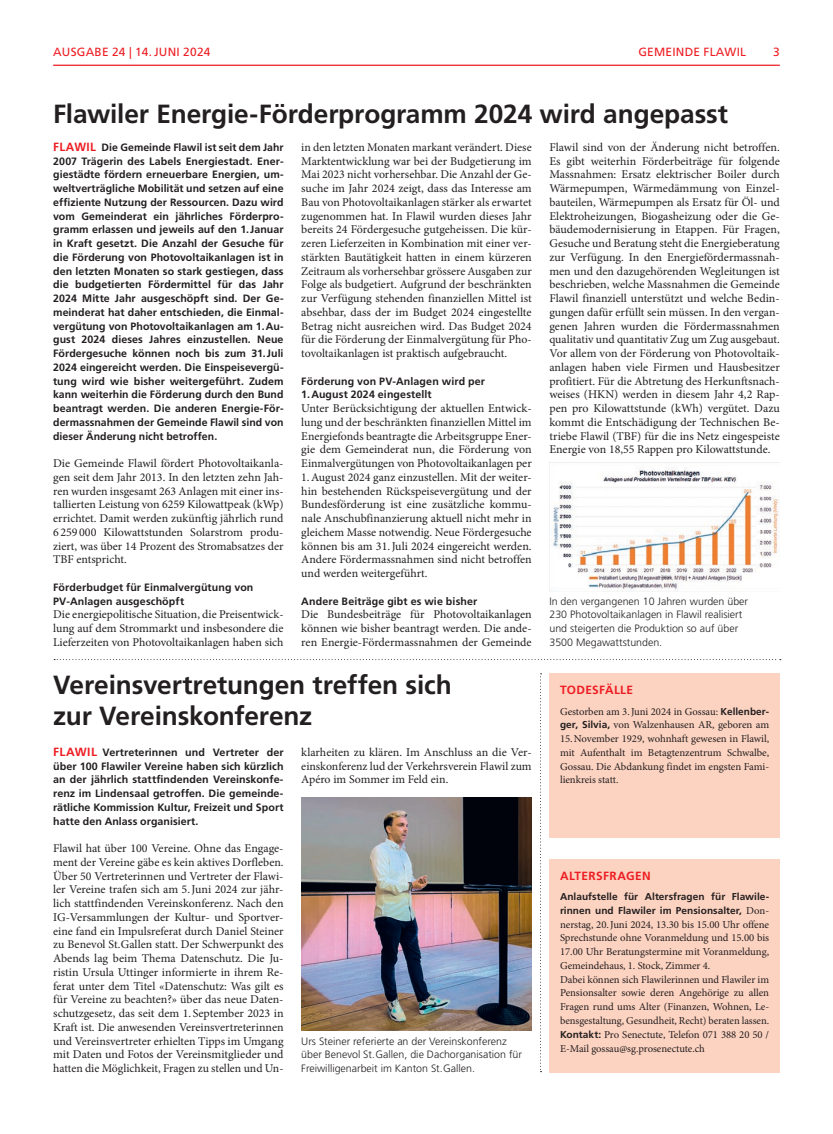
<style>
.page{position:relative;width:833px;height:1134px;background:#fff}
.page>*{position:absolute;margin:0;border:0;box-sizing:border-box;transform-origin:0 0}
.t1{font:700 26.25px/31.2px "Frutiger LT Std";letter-spacing:-.005em;color:#231f20}
.t2{font:11.88px/13.8px "Minion Pro";color:#231f20;text-align:justify}
.t3{font:11.88px "Frutiger LT Std";letter-spacing:.02em;color:#ee1d23}
.t4{font:700 11.88px "Frutiger LT Std";letter-spacing:.03em;color:#ee1d23}
.t5{font:700 10.62px/13.8px "Frutiger LT Std";letter-spacing:.01em;color:#231f20;text-align:justify}
.t6{font:10.62px/13.8px "Minion Pro";letter-spacing:-.005em;color:#231f20;text-align:justify}
.t7{font:300 10.62px/13.8px "Frutiger LT Std";color:#231f20}
.t8{font:700 10px/13.8px "Frutiger LT Std";color:#231f20}
.s1{font-size:11.88px;color:#ee1d23}
.s2{font-family:"Frutiger LT Std";font-weight:700;font-size:10px}
.s3{font-family:"Minion Pro";font-weight:400;font-size:10.62px}
</style>
<div class="page">
<hr style="left:53px;top:65px;width:727px;height:1px;background:#ee1d23">
<svg style="left:540px;top:673px;width:1px;height:399px"></svg>
<svg style="left:54px;top:659px;width:727px;height:1px"></svg>
<div style="left:549px;top:673px;width:231px;height:165px;background:#fcd2c0"></div>
<div style="left:549px;top:859px;width:231px;height:213px;background:#fcd2c0"></div>
<img style="left:549px;top:463px;width:231px;height:129px">
<img style="left:301px;top:797px;width:230px;height:234px">
<p class="t3" style="left:53px;top:45px;width:18px">AUSGABE</p>
<p class="t3" style="left:112px;top:45px;width:55px">24 | 14.JUNI</p>
<p class="t3" style="left:183px;top:45px;width:29px">2024</p>
<p class="t3" style="left:638px;top:45px;width:109px">GEMEINDE FLAWIL</p>
<p class="t3" style="left:773px;top:45px;width:8px">3</p>
<h1 class="t1" style="left:53px;top:99px;width:676px">Flawiler Energie-Förderprogramm 2024 wird angepasst</h1>
<p class="t5" style="left:53px;top:140px;width:232px"><span class="s1">FLAWIL</span> Die Gemeinde Flawil ist seit dem Jahr 2007 Trägerin des Labels Energiestadt. Ener&shy;giestädte fördern erneuerbare Energien, um&shy;weltverträgliche Mobilität und setzen auf eine effiziente Nutzung der Ressourcen. Dazu wird vom Gemeinderat ein jährliches Förderpro&shy;gramm erlassen und jeweils auf den 1.Januar in Kraft gesetzt. Die Anzahl der Gesuche für die Förderung von Photovoltaikanlagen ist in den letzten Monaten so stark gestiegen, dass die budgetierten Fördermittel für das Jahr 2024 Mitte Jahr ausgeschöpft sind. Der Ge&shy;meinderat hat daher entschieden, die Einmal&shy;vergütung von Photovoltaikanlagen am 1.Au&shy;gust 2024 dieses Jahres einzustellen. Neue Fördergesuche können noch bis zum 31.Juli 2024 eingereicht werden. Die Einspeisevergü&shy;tung wird wie bisher weitergeführt. Zudem kann weiterhin die Förderung durch den Bund beantragt werden. Die anderen Energie-För&shy;dermassnahmen der Gemeinde Flawil sind von dieser Änderung nicht betroffen.</p>
<p class="t2" style="left:53px;top:456px;width:232px">Die Gemeinde Flawil fördert Photovoltaikanla&shy;gen seit dem Jahr 2013. In den letzten zehn Jah&shy;ren wurden insgesamt 263 Anlagen mit einer ins&shy;tallierten Leistung von 6259 Kilowattpeak (kWp) errichtet. Damit werden zukünftig jährlich rund 6 259 000 Kilowattstunden Solarstrom produ&shy;ziert, was über 14 Prozent des Stromabsatzes der TBF entspricht.</p>
<p class="t5" style="left:53px;top:580px;width:202px">Förderbudget für Einmalvergütung von<br>PV-Anlagen ausgeschöpft</p>
<p class="t2" style="left:53px;top:608px;width:232px">Die energiepolitische Situation, die Preisentwick&shy;lung auf dem Strommarkt und insbesondere die Lieferzeiten von Photovoltaikanlagen haben sich</p>
<p class="t2" style="left:549px;top:140px;width:232px">Flawil sind von der Änderung nicht betroffen.<br>Es gibt weiterhin Förderbeiträge für folgende Massnahmen: Ersatz elektrischer Boiler durch Wärmepumpen, Wärmedämmung von Einzel&shy;bauteilen, Wärmepumpen als Ersatz für Öl- und Elektroheizungen, Biogasheizung oder die Ge&shy;bäudemodernisierung in Etappen. Für Fragen, Gesuche und Beratung steht die Energieberatung zur Verfügung. In den Energiefördermassnah&shy;men und den dazugehörenden Wegleitungen ist beschrieben, welche Massnahmen die Gemeinde Flawil finanziell unterstützt und welche Bedin&shy;gungen dafür erfüllt sein müssen. In den vergan&shy;genen Jahren wurden die Fördermassnahmen qualitativ und quantitativ Zug um Zug ausgebaut.<br>Vor allem von der Förderung von Photovoltaik&shy;anlagen haben viele Firmen und Hausbesitzer profitiert. Für die Abtretung des Herkunftsnach&shy;weises (HKN) werden in diesem Jahr 4,2 Rap&shy;pen pro Kilowattstunde (kWh) vergütet. Dazu kommt die Entschädigung der Technischen Be&shy;triebe Flawil (TBF) für die ins Netz eingespeiste Energie von 18,55 Rappen pro Kilowattstunde.</p>
<p class="t2" style="left:301px;top:140px;width:232px">in den letzten Monaten markant verändert. Diese Marktentwicklung war bei der Budgetierung im Mai 2023 nicht vorhersehbar. Die Anzahl der Ge&shy;suche im Jahr 2024 zeigt, dass das Interesse am Bau von Photovoltaikanlagen stärker als erwartet zugenommen hat. In Flawil wurden dieses Jahr bereits 24 Fördergesuche gutgeheissen. Die kür&shy;zeren Lieferzeiten in Kombination mit einer ver&shy;stärkten Bautätigkeit hatten in einem kürzeren Zeitraum als vorhersehbar grössere Ausgaben zur Folge als budgetiert. Aufgrund der beschränkten zur Verfügung stehenden finanziellen Mittel ist absehbar, dass der im Budget 2024 eingestellte Betrag nicht ausreichen wird. Das Budget 2024 für die Förderung der Einmalvergütung für Pho&shy;tovoltaikanlagen ist praktisch aufgebraucht.</p>
<p class="t5" style="left:301px;top:374px;width:185px">Förderung von PV-Anlagen wird per<br>1.August 2024 eingestellt</p>
<p class="t2" style="left:301px;top:401px;width:232px">Unter Berücksichtigung der aktuellen Entwick&shy;lung und der beschränkten finanziellen Mittel im Energiefonds beantragte die Arbeitsgruppe Ener&shy;gie dem Gemeinderat nun, die Förderung von Einmalvergütungen von Photovoltaikanlagen per 1.August 2024 ganz einzustellen. Mit der weiter&shy;hin bestehenden Rückspeisevergütung und der Bundesförderung ist eine zusätzliche kommu&shy;nale Anschubfinanzierung aktuell nicht mehr in gleichem Masse notwendig. Neue Fördergesuche können bis am 31.Juli 2024 eingereicht werden.<br>Andere Fördermassnahmen sind nicht betroffen und werden weitergeführt.</p>
<p class="t5" style="left:301px;top:594px;width:177px">Andere Beiträge gibt es wie bisher</p>
<p class="t2" style="left:301px;top:608px;width:232px">Die Bundesbeiträge für Photovoltaikanlagen können wie bisher beantragt werden. Die ande&shy;ren Energie-Fördermassnahmen der Gemeinde</p>
<p class="t7" style="left:549px;top:594px;width:200px">In den vergangenen 10 Jahren wurden über 230 Photovoltaikanlagen in Flawil realisiert und steigerten die Produktion so auf über 3500 Megawattstunden.</p>
<h1 class="t1" style="left:53px;top:669px;width:400px">Vereinsvertretungen treffen sich zur Vereinskonferenz</h1>
<p class="t5" style="left:53px;top:745px;width:232px"><span class="s1">FLAWIL</span> Vertreterinnen und Vertreter der über 100 Flawiler Vereine haben sich kürzlich an der jährlich stattfindenden Vereinskonfe&shy;renz im Lindensaal getroffen. Die gemeinde&shy;rätliche Kommission Kultur, Freizeit und Sport hatte den Anlass organisiert.</p>
<p class="t2" style="left:53px;top:841px;width:232px">Flawil hat über 100 Vereine. Ohne das Engage&shy;ment der Vereine gäbe es kein aktives Dorfleben.<br>Über 50 Vertreterinnen und Vertreter der Flawi&shy;ler Vereine trafen sich am 5.Juni 2024 zur jähr&shy;lich stattfindenden Vereinskonferenz. Nach den IG-Versammlungen der Kultur- und Sportver&shy;eine fand ein Impulsreferat durch Daniel Steiner zu Benevol St.Gallen statt. Der Schwerpunkt des Abends lag beim Thema Datenschutz. Die Ju&shy;ristin Ursula Uttinger informierte in ihrem Re&shy;ferat unter dem Titel «Datenschutz: Was gilt es für Vereine zu beachten?» über das neue Daten&shy;schutzgesetz, das seit dem 1. September 2023 in Kraft ist. Die anwesenden Vereinsvertreterinnen und Vereinsvertreter erhielten Tipps im Umgang mit Daten und Fotos der Vereinsmitglieder und hatten die Möglichkeit, Fragen zu stellen und Un-</p>
<p class="t2" style="left:301px;top:745px;width:232px">klarheiten zu klären. Im Anschluss an die Ver&shy;einskonferenz lud der Verkehrsverein Flawil zum Apéro im Sommer im Feld ein.</p>
<p class="t7" style="left:301px;top:1034px;width:222px">Urs Steiner referierte an der Vereinskonferenz über Benevol St.Gallen, die Dachorganisation für<br>Freiwilligenarbeit im Kanton St.Gallen.</p>
<p class="t4" style="left:560px;top:683px;width:75px">TODESFÄLLE</p>
<p class="t6" style="left:560px;top:704px;width:211px">Gestorben am 3.Juni 2024 in Gossau: <span class="s2">Kellenber&shy;ger, Silvia,</span> von Walzenhausen AR, geboren am 15.November 1929, wohnhaft gewesen in Flawil, mit Aufenthalt im Betagtenzentrum Schwalbe, Gossau. Die Abdankung findet im engsten Fami&shy;lienkreis statt.</p>
<p class="t4" style="left:560px;top:868px;width:92px">ALTERSFRAGEN</p>
<p class="t8" style="left:560px;top:890px;width:211px">Anlaufstelle für Altersfragen für Flawile&shy;rinnen und Flawiler im Pensionsalter, <span class="s3">Don-</span></p>
<p class="t6" style="left:560px;top:917px;width:211px;text-align:left">nerstag, 20.Juni 2024, 13.30 bis 15.00 Uhr offene Sprechstunde ohne Voranmeldung und 15.00 bis 17.00 Uhr Beratungstermine mit Voranmeldung, Gemeindehaus, 1. Stock, Zimmer 4.<br>Dabei können sich Flawilerinnen und Flawiler im Pensionsalter sowie deren Angehörige zu allen Fragen rund ums Alter (Finanzen, Wohnen, Le&shy;bensgestaltung, Gesundheit, Recht) beraten lassen.<br><span class="s2">Kontakt:</span> Pro Senectute, Telefon 071 388 20 50 / E-Mail gossau@sg.prosenectute.ch</p>
</div>
